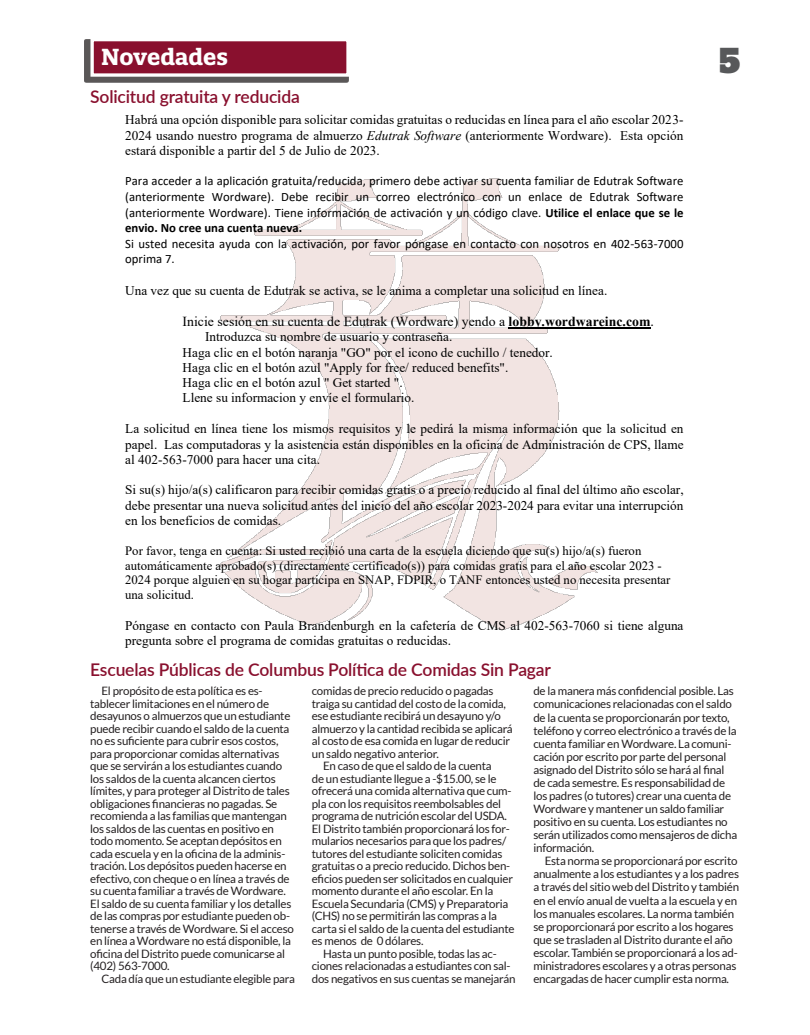
<style>
.page{position:relative;width:810px;height:1035px;background:#fff}
.page>*{position:absolute;margin:0;border:0;box-sizing:border-box;transform-origin:0 0}
.t1{font:900 35px "Quatro Slab";color:#57585a}
.t2{font:700 22.5px "Quatro Slab";color:#fff}
.t3{font:600 17.5px "Lato";letter-spacing:-.01em;color:#89102e}
.t4{font:13.75px "Times New Roman";color:#000}
.t5{font:13.25px/15.2px "Times New Roman";color:#000;text-align:justify}
.t6{font:12.75px/15.5px "Calibri";color:#000}
.t7{font:12.75px/14.8px "Times New Roman";color:#000}
.t8{font:11.5px/12.5px "Lato";letter-spacing:-.02em;color:#231f20}
.s1{font-style:italic}
.s2{font-weight:700}
</style>
<div class="page">
<div style="left:84px;top:39px;width:264px;height:44px;background:#5a5757"></div>
<div style="left:90px;top:38px;width:260px;height:39px;background:#89102e;border:3px solid #fff"></div>
<img style="left:220px;top:178px;width:431px;height:453px">
<hr style="left:508px;top:327px;width:143px;height:1px;background:#000">
<p class="t2" style="left:101px;top:43px;width:128px">Novedades</p>
<p class="t1" style="left:718px;top:39px;width:24px">5</p>
<p class="t3" style="left:90px;top:84px;width:211px">Solicitud gratuita y reducida</p>
<p class="t5" style="left:125px;top:112px;width:560px">Habrá una opción disponible para solicitar comidas gratuitas o reducidas en línea para el año escolar 2023- 2024 usando nuestro programa de almuerzo <span class="s1">Edutrak Software</span> (anteriormente Wordware). Esta opción estará disponible a partir del 5 de Julio de 2023.</p>
<p class="t6" style="left:125px;top:173px;width:560px">Para acceder a la aplicación gratuita/reducida, primero debe activar su cuenta familiar de Edutrak Software (anteriormente Wordware). Debe recibir un correo electrónico con un enlace de Edutrak Software (anteriormente Wordware). Tiene información de activación y un código clave. <span class="s2">Utilice el enlace que se le envio. No cree una cuenta nueva.<br></span>Si usted necesita ayuda con la activación, por favor póngase en contacto con nosotros en 402-563-7000 oprima 7.</p>
<p class="t5" style="left:125px;top:282px;width:484px">Una vez que su cuenta de Edutrak se activa, se le anima a completar una solicitud en línea.</p>
<p class="t4" style="left:183px;top:311px;width:473px">Inicie sesión en su cuenta de Edutrak (Wordware) yendo a <span class="s2">lobby.wordwareinc.com</span>.</p>
<p class="t5" style="left:183px;top:329px;width:372px;text-align:left;text-indent:22px">Introduzca su nombre de usuario y contraseña.<br>Haga clic en el botón naranja "GO" por el icono de cuchillo / tenedor.<br>Haga clic en el botón azul "Apply for free/ reduced benefits".<br>Haga clic en el botón azul " Get started ".<br>Llene su informacion y envíe el formulario.</p>
<p class="t5" style="left:125px;top:421px;width:560px">La solicitud en línea tiene los mismos requisitos y le pedirá la misma información que la solicitud en papel. Las computadoras y la asistencia están disponibles en la oficina de Administración de CPS, llame al 402-563-7000 para hacer una cita.</p>
<p class="t5" style="left:125px;top:482px;width:560px">Si su(s) hijo/a(s) calificaron para recibir comidas gratis o a precio reducido al final del último año escolar, debe presentar una nueva solicitud antes del inicio del año escolar 2023-2024 para evitar una interrupción en los beneficios de comidas.</p>
<p class="t7" style="left:125px;top:543px;width:547px">Por favor, tenga en cuenta: Si usted recibió una carta de la escuela diciendo que su(s) hijo/a(s) fueron automáticamente aprobado(s) (directamente certificado(s)) para comidas gratis para el año escolar 2023 - 2024 porque alguien en su hogar participa en SNAP, FDPIR, o TANF entonces usted no necesita presentar una solicitud.</p>
<p class="t5" style="left:125px;top:618px;width:560px">Póngase en contacto con Paula Brandenburgh en la cafetería de CMS al 402-563-7060 si tiene alguna pregunta sobre el programa de comidas gratuitas o reducidas.</p>
<p class="t3" style="left:90px;top:657px;width:462px">Escuelas Públicas de Columbus Política de Comidas Sin Pagar</p>
<p class="t8" style="left:90px;top:685px;width:205px;text-indent:11px">El propósito de esta política es es&shy;tablecer limitaciones en el número de desayunos o almuerzos que un estudiante puede recibir cuando el saldo de la cuenta no es suficiente para cubrir esos costos, para proporcionar comidas alternativas que se servirán a los estudiantes cuando los saldos de la cuenta alcancen ciertos límites, y para proteger al Distrito de tales obligaciones financieras no pagadas. Se recomienda a las familias que mantengan los saldos de las cuentas en positivo en todo momento. Se aceptan depósitos en cada escuela y en la oficina de la adminis&shy;tración. Los depósitos pueden hacerse en efectivo, con cheque o en línea a través de su cuenta familiar a través de Wordware.<br>El saldo de su cuenta familiar y los detalles de las compras por estudiante pueden ob&shy;tenerse a través de Wordware. Si el acceso en línea a Wordware no está disponible, la oficina del Distrito puede comunicarse al (402) 563-7000.</p>
<p class="t8" style="left:101px;top:973px;width:195px">Cada día que un estudiante elegible para</p>
<p class="t8" style="left:312px;top:685px;width:203px">comidas de precio reducido o pagadas traiga su cantidad del costo de la comida, ese estudiante recibirá un desayuno y/o almuerzo y la cantidad recibida se aplicará al costo de esa comida en lugar de reducir un saldo negativo anterior.</p>
<p class="t8" style="left:312px;top:760px;width:204px;text-indent:11px">En caso de que el saldo de la cuenta<br>de un estudiante llegue a -$15.00, se le ofrecerá una comida alternativa que cum&shy;pla con los requisitos reembolsables del programa de nutrición escolar del USDA.<br>El Distrito también proporcionará los for&shy;mularios necesarios para que los padres/ tutores del estudiante soliciten comidas gratuitas o a precio reducido. Dichos ben&shy;eficios pueden ser solicitados en cualquier momento durante el año escolar. En la Escuela Secundaria (CMS) y Preparatoria (CHS) no se permitirán las compras a la carta si el saldo de la cuenta del estudiante es menos de 0 dólares.</p>
<p class="t8" style="left:312px;top:948px;width:205px;text-indent:11px">Hasta un punto posible, todas las ac&shy;ciones relacionadas a estudiantes con sal&shy;dos negativos en sus cuentas se manejarán</p>
<p class="t8" style="left:533px;top:685px;width:205px;line-height:13.1px">de la manera más confidencial posible. Las comunicaciones relacionadas con el saldo de la cuenta se proporcionarán por texto, teléfono y correo electrónico a través de la cuenta familiar en Wordware. La comuni&shy;cación por escrito por parte del personal asignado del Distrito sólo se hará al final de cada semestre. Es responsabilidad de los padres (o tutores) crear una cuenta de Wordware y mantener un saldo familiar positivo en su cuenta. Los estudiantes no serán utilizados como mensajeros de dicha información.</p>
<p class="t8" style="left:533px;top:855px;width:207px;line-height:13.1px;text-indent:11px">Esta norma se proporcionará por escrito anualmente a los estudiantes y a los padres a través del sitio web del Distrito y también en el envío anual de vuelta a la escuela y en los manuales escolares. La norma también se proporcionará por escrito a los hogares que se trasladen al Distrito durante el año escolar. También se proporcionará a los ad&shy;ministradores escolares y a otras personas encargadas de hacer cumplir esta norma.</p>
</div>
